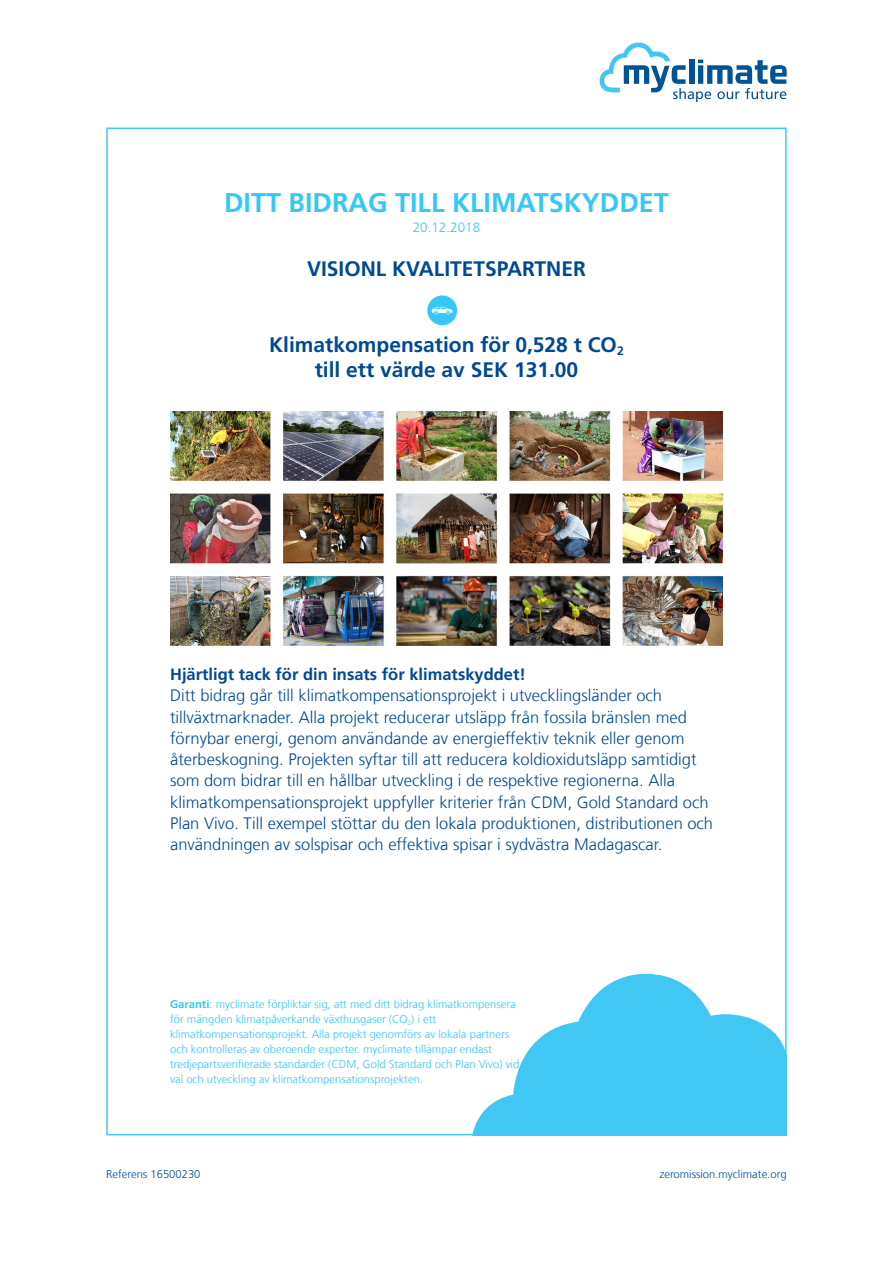
<style>
.page{position:relative;width:893px;height:1263px;background:#fff}
.page>*{position:absolute;margin:0;border:0;box-sizing:border-box;transform-origin:0 0}
.t1{font:700 27px "Frutiger LTW02 65";color:#35c7f5}
.t2{font:700 21px/25.2px "Frutiger LTW02 65";color:#004a93;text-align:center}
.t3{font:300 16.5px/21.3px "Frutiger LTW02 45";color:#004a93}
.t4{font:700 16.5px "Frutiger LTW02 65";color:#004a93}
.t5{font:300 13.5px "Frutiger LTW02 45";color:#35c7f5}
.t6{font:300 11.25px/15px "Frutiger LTW02 45";color:#35c7f5}
.t7{font:300 11.25px "Frutiger LTW02 45";color:#004a93}
.s1{font-family:"Frutiger LTW02 65";font-weight:700}
</style>
<div class="page">
<svg style="left:600px;top:43px;width:187px;height:59px"></svg>
<svg style="left:472px;top:974px;width:314px;height:161px;fill:#40c7f4"></svg>
<div style="left:427px;top:295px;width:30px;height:30px;background:#35c7f5;border-radius:50%"></div>
<img style="left:170px;top:412px;width:553px;height:234px">
<h1 class="t1" style="left:224px;top:191px;width:446px">DITT BIDRAG TILL KLIMATSKYDDET</h1>
<p class="t5" style="left:413px;top:221px;width:69px">20.12.2018</p>
<p class="t2" style="left:307px;top:257px;width:280px">VISIONL KVALITETSPARTNER</p>
<p class="t2" style="left:269px;top:334px;width:356px">Klimatkompensation för 0,528 t CO<sub>2 </sub>till ett värde av SEK 131.00</p>
<p class="t4" style="left:170px;top:667px;width:357px">Hjärtligt tack för din insats för klimatskyddet!</p>
<p class="t3" style="left:170px;top:686px;width:544px">Ditt bidrag går till klimatkompensationsprojekt i utvecklingsländer och tillväxtmarknader. Alla projekt reducerar utsläpp från fossila bränslen med förnybar energi, genom användande av energieffektiv teknik eller genom återbeskogning. Projekten syftar till att reducera koldioxidutsläpp samtidigt som dom bidrar till en hållbar utveckling i de respektive regionerna. Alla klimatkompensationsprojekt uppfyller kriterier från CDM, Gold Standard och Plan Vivo. Till exempel stöttar du den lokala produktionen, distributionen och användningen av solspisar och effektiva spisar i sydvästra Madagascar.</p>
<p class="t6" style="left:170px;top:997px;width:351px"><span class="s1">Garanti</span>: myclimate förpliktar sig, att med ditt bidrag klimatkompensera för mängden klimatpåverkande växthusgaser (CO<sub>2</sub>) i ett klimatkompensationsprojekt. Alla projekt genomförs av lokala partners och kontrolleras av oberoende experter. myclimate tillämpar endast tredjepartsverifierade standarder (CDM, Gold Standard och Plan Vivo) vid val och utveckling av klimatkompensationsprojekten.</p>
<p class="t7" style="left:106px;top:1169px;width:96px">Referens 16500230</p>
<p class="t7" style="left:659px;top:1169px;width:129px">zeromission.myclimate.org</p>
</div>
